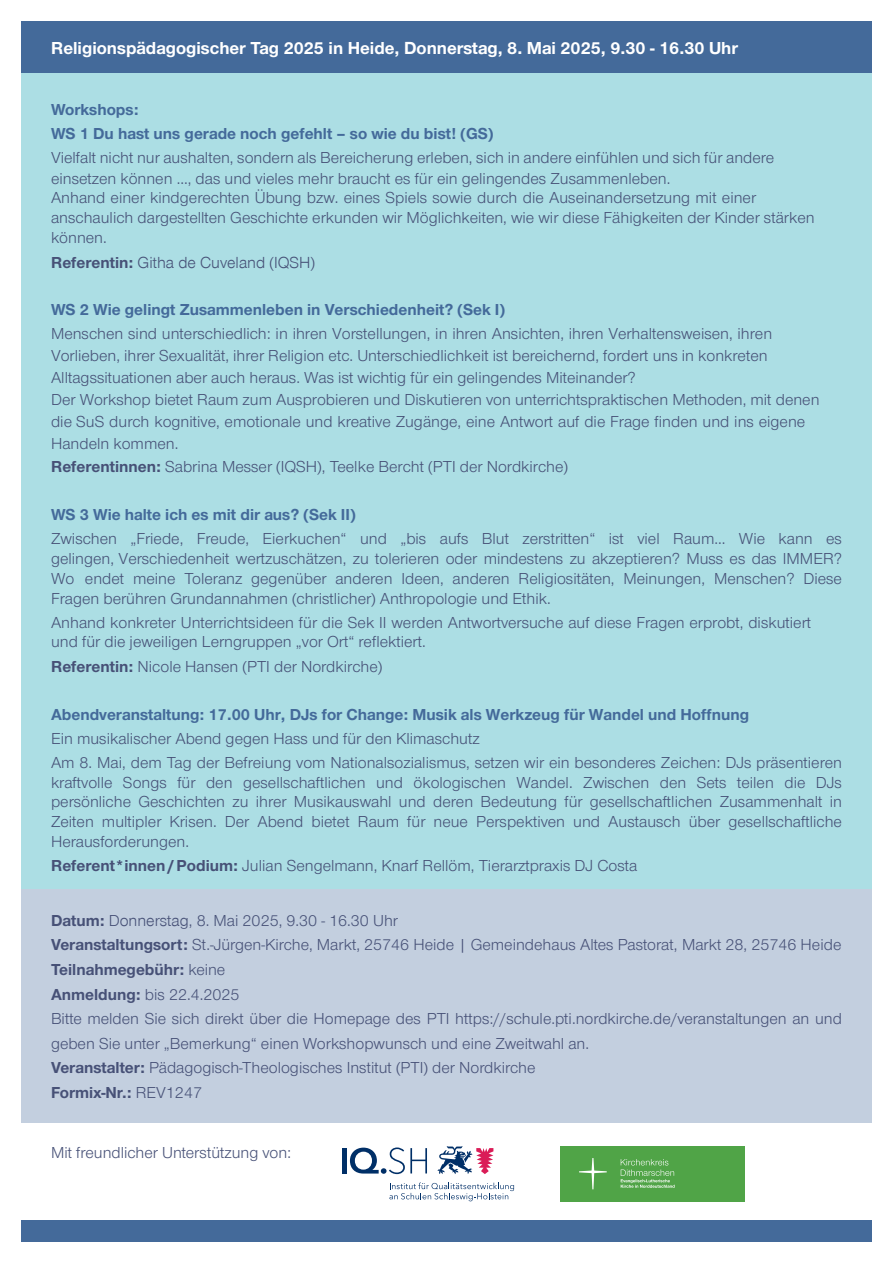
<style>
.page{position:relative;width:893px;height:1263px;background:#fff}
.page>*{position:absolute;margin:0;border:0;box-sizing:border-box;transform-origin:0 0}
.t1{font:700 18px "Nordelbica";color:#fff}
.t2{font:16.5px/19.8px "Nordelbica";color:#475177}
.t3{font:700 16.5px/24px "Nordelbica";color:#446a9a}
.s1{font-weight:700}
</style>
<div class="page">
<div style="left:21px;top:21px;width:851px;height:868px;background:#acdee4"></div>
<div style="left:21px;top:21px;width:851px;height:51px;background:#446a9a"></div>
<div style="left:21px;top:1220px;width:851px;height:22px;background:#446a9a"></div>
<div style="left:342px;top:1148px;width:5px;height:25px;background:#002f67"></div>
<svg style="left:389px;top:1182px;width:125px;height:19px"></svg>
<svg style="left:438px;top:1146px;width:55px;height:28px"></svg>
<svg style="left:350px;top:1147px;width:77px;height:27px"></svg>
<div style="left:21px;top:889px;width:851px;height:234px;background:#c3cfdf"></div>
<div style="left:560px;top:1146px;width:184px;height:55px;background:#50a447"></div>
<svg style="left:579px;top:1158px;width:28px;height:31px"></svg>
<svg style="left:621px;top:1159px;width:54px;height:29px"></svg>
<p class="t1" style="left:51px;top:38px;width:689px">Religionspädagogischer Tag 2025 in Heide, Donnerstag, 8. Mai 2025, 9.30 - 16.30 Uhr</p>
<p class="t3" style="left:51px;top:98px;width:444px">Workshops:<br>WS 1 Du hast uns gerade noch gefehlt – so wie du bist! (GS)</p>
<p class="t2" style="left:51px;top:148px;width:725px;line-height:20.7px">Vielfalt nicht nur aushalten, sondern als Bereicherung erleben, sich in andere einfühlen und sich für andere einsetzen können …, das und vieles mehr braucht es für ein gelingendes Zusammenleben.</p>
<p class="t2" style="left:51px;top:188px;width:765px">Anhand einer kindgerechten Übung bzw. eines Spiels sowie durch die Auseinandersetzung mit einer anschaulich dargestellten Geschichte erkunden wir Möglichkeiten, wie wir diese Fähigkeiten der Kinder stärken können.</p>
<p class="t2" style="left:51px;top:252px;width:266px"><span class="s1">Referentin:</span> Githa de Cuveland (IQSH)</p>
<p class="t3" style="left:51px;top:297px;width:455px">WS 2 Wie gelingt Zusammenleben in Verschiedenheit? (Sek I)</p>
<p class="t2" style="left:51px;top:323px;width:770px;line-height:21.9px">Menschen sind unterschiedlich: in ihren Vorstellungen, in ihren Ansichten, ihren Verhaltensweisen, ihren Vorlieben, ihrer Sexualität, ihrer Religion etc. Unterschiedlichkeit ist bereichernd, fordert uns in konkreten Alltagssituationen aber auch heraus. Was ist wichtig für ein gelingendes Miteinander?<br>Der Workshop bietet Raum zum Ausprobieren und Diskutieren von unterrichtspraktischen Methoden, mit denen die SuS durch kognitive, emotionale und kreative Zugänge, eine Antwort auf die Frage finden und ins eigene Handeln kommen.</p>
<p class="t2" style="left:51px;top:457px;width:519px"><span class="s1">Referentinnen:</span> Sabrina Messer (IQSH), Teelke Bercht (PTI der Nordkirche)</p>
<p class="t3" style="left:51px;top:503px;width:306px">WS 3 Wie halte ich es mit dir aus? (Sek II)</p>
<p class="t2" style="left:51px;top:529px;width:792px;text-align:justify">Zwischen „Friede, Freude, Eierkuchen“ und „bis aufs Blut zerstritten“ ist viel Raum… Wie kann es gelingen, Verschiedenheit wertzuschätzen, zu tolerieren oder mindestens zu akzeptieren? Muss es das IMMER?<br>Wo endet meine Toleranz gegenüber anderen Ideen, anderen Religiositäten, Meinungen, Menschen? Diese Fragen berühren Grundannahmen (christlicher) Anthropologie und Ethik.</p>
<p class="t2" style="left:51px;top:612px;width:762px">Anhand konkreter Unterrichtsideen für die Sek II werden Antwortversuche auf diese Fragen erprobt, diskutiert und für die jeweiligen Lerngruppen „vor Ort“ reflektiert.</p>
<p class="t2" style="left:51px;top:656px;width:333px"><span class="s1">Referentin:</span> Nicole Hansen (PTI der Nordkirche)</p>
<p class="t3" style="left:51px;top:702px;width:700px">Abendveranstaltung: 17.00 Uhr, DJs for Change: Musik als Werkzeug für Wandel und Hoffnung</p>
<p class="t2" style="left:51px;top:726px;width:792px;line-height:24px">Ein musikalischer Abend gegen Hass und für den Klimaschutz<br>Am 8. Mai, dem Tag der Befreiung vom Nationalsozialismus, setzen wir ein besonderes Zeichen: DJs präsentieren</p>
<p class="t2" style="left:51px;top:772px;width:792px;text-align:justify">kraftvolle Songs für den gesellschaftlichen und ökologischen Wandel. Zwischen den Sets teilen die DJs persönliche Geschichten zu ihrer Musikauswahl und deren Bedeutung für gesellschaftlichen Zusammenhalt in Zeiten multipler Krisen. Der Abend bietet Raum für neue Perspektiven und Austausch über gesellschaftliche Herausforderungen.</p>
<p class="t2" style="left:51px;top:856px;width:588px"><span class="s1">Referent*innen / Podium:</span> Julian Sengelmann, Knarf Rellöm, Tierarztpraxis DJ Costa</p>
<p class="t2" style="left:51px;top:908px;width:792px;line-height:24.6px"><span class="s1">Datum:</span> Donnerstag, 8. Mai 2025, 9.30 - 16.30 Uhr<br><span class="s1">Veranstaltungsort:</span> St.-Jürgen-Kirche, Markt, 25746 Heide | Gemeindehaus Altes Pastorat, Markt 28, 25746 Heide <span class="s1">Teilnahmegebühr:</span> keine<br><span class="s1">Anmeldung:</span> bis 22.4.2025<br>Bitte melden Sie sich direkt über die Homepage des PTI https://schule.pti.nordkirche.de/veranstaltungen an und geben Sie unter „Bemerkung“ einen Workshopwunsch und eine Zweitwahl an.<br><span class="s1">Veranstalter:</span> Pädagogisch-Theologisches Institut (PTI) der Nordkirche<br><span class="s1">Formix-Nr.:</span> REV1247</p>
<p class="t2" style="left:51px;top:1143px;width:242px">Mit freundlicher Unterstützung von:</p>
</div>
